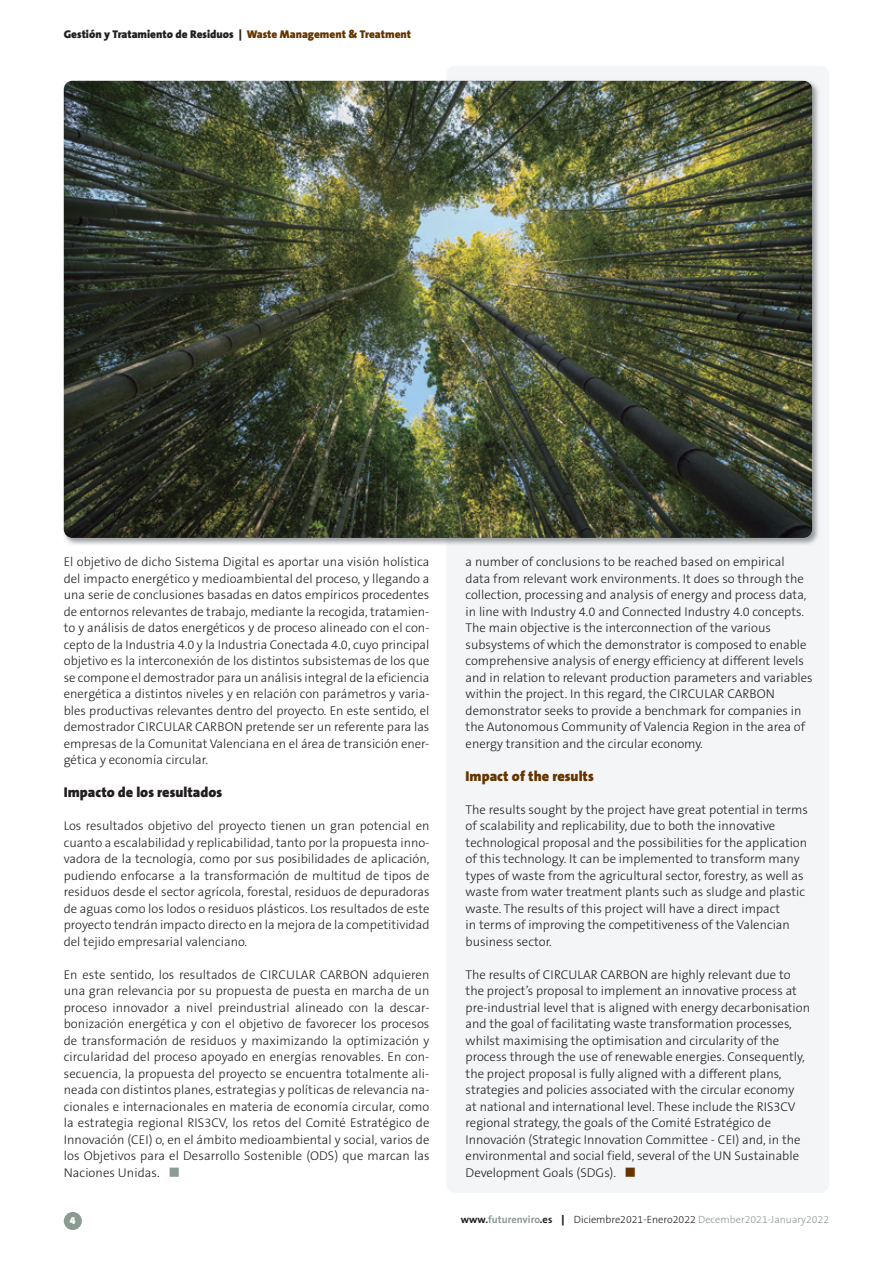
<style>
.page{position:relative;width:893px;height:1263px;background:#fff}
.page>*{position:absolute;margin:0;border:0;box-sizing:border-box;transform-origin:0 0}
.t1{font:900 14.25px "The Sans B9";color:#231f20}
.t2{font:900 14.25px "The Sans B9";color:#653500}
.t3{font:300 12.75px/16.5px "The Sans B3";color:#231f20;text-align:justify}
.t4{font:900 11.25px "The Sans B9";color:#231f20}
.t5{font:300 10.5px "The Sans B3";color:#8b9b92}
.t6{font:900 10.5px "The Sans B9";color:#fff}
.s1{color:#653500}
.s2{color:#8b9b92}
.s3{font-family:"The Sans B7";font-weight:700;color:#231f20}
.s4{font-family:"The Sans B7";font-weight:700}
.s5{font-family:"The Sans B9";font-weight:900;color:#231f20}
.s6{color:#231f20}
</style>
<div class="page">
<div style="left:64px;top:1212px;width:18px;height:18px;background:#8b9b92;border-radius:50%"></div>
<div style="left:446px;top:66px;width:383px;height:1127px;background:#f3f5f7;border-radius:9px"></div>
<img style="left:63px;top:80px;width:755px;height:465px">
<img style="left:64px;top:81px;width:748px;height:457px">
<p class="t4" style="left:64px;top:28px;width:349px">Gestión y Tratamiento de Residuos | <span class="s1">Waste Management &amp; Treatment</span></p>
<p class="t3" style="left:64px;top:554px;width:367px">El objetivo de dicho Sistema Digital es aportar una visión holística del impacto energético y medioambiental del proceso, y llegando a una serie de conclusiones basadas en datos empíricos procedentes de entornos relevantes de trabajo, mediante la recogida, tratamien&shy;to y análisis de datos energéticos y de proceso alineado con el con&shy;cepto de la Industria 4.0 y la Industria Conectada 4.0, cuyo principal objetivo es la interconexión de los distintos subsistemas de los que se compone el demostrador para un análisis integral de la eficiencia energética a distintos niveles y en relación con parámetros y varia&shy;bles productivas relevantes dentro del proyecto. En este sentido, el demostrador CIRCULAR CARBON pretende ser un referente para las empresas de la Comunitat Valenciana en el área de transición ener&shy;gética y economía circular.</p>
<p class="t1" style="left:64px;top:785px;width:160px">Impacto de los resultados</p>
<p class="t3" style="left:64px;top:818px;width:367px">Los resultados objetivo del proyecto tienen un gran potencial en cuanto a escalabilidad y replicabilidad, tanto por la propuesta inno&shy;vadora de la tecnología, como por sus posibilidades de aplicación, pudiendo enfocarse a la transformación de multitud de tipos de residuos desde el sector agrícola, forestal, residuos de depuradoras de aguas como los lodos o residuos plásticos. Los resultados de este proyecto tendrán impacto directo en la mejora de la competitividad del tejido empresarial valenciano.</p>
<p class="t3" style="left:64px;top:967px;width:367px">En este sentido, los resultados de CIRCULAR CARBON adquieren una gran relevancia por su propuesta de puesta en marcha de un proceso innovador a nivel preindustrial alineado con la descar&shy;bonización energética y con el objetivo de favorecer los procesos de transformación de residuos y maximizando la optimización y circularidad del proceso apoyado en energías renovables. En con&shy;secuencia, la propuesta del proyecto se encuentra totalmente ali&shy;neada con distintos planes, estrategias y políticas de relevancia na&shy;cionales e internacionales en materia de economía circular, como la estrategia regional RIS3CV, los retos del Comité Estratégico de Innovación (CEI) o, en el ámbito medioambiental y social, varios de los Objetivos para el Desarrollo Sostenible (ODS) que marcan las Naciones Unidas. <span class="s2">■</span></p>
<p class="t3" style="left:466px;top:554px;width:349px;text-align:left">a number of conclusions to be reached based on empirical<br>data from relevant work environments. It does so through the collection, processing and analysis of energy and process data, in line with Industry 4.0 and Connected Industry 4.0 concepts.<br>The main objective is the interconnection of the various subsystems of which the demonstrator is composed to enable comprehensive analysis of energy efficiency at different levels and in relation to relevant production parameters and variables within the project. In this regard, the CIRCULAR CARBON demonstrator seeks to provide a benchmark for companies in the Autonomous Community of Valencia Region in the area of energy transition and the circular economy.</p>
<p class="t2" style="left:466px;top:768px;width:130px">Impact of the results</p>
<p class="t3" style="left:466px;top:802px;width:344px;text-align:left">The results sought by the project have great potential in terms of scalability and replicability, due to both the innovative technological proposal and the possibilities for the application of this technology. It can be implemented to transform many types of waste from the agricultural sector, forestry, as well as waste from water treatment plants such as sludge and plastic waste. The results of this project will have a direct impact<br>in terms of improving the competitiveness of the Valencian business sector.</p>
<p class="t3" style="left:466px;top:967px;width:346px;text-align:left">The results of CIRCULAR CARBON are highly relevant due to the project’s proposal to implement an innovative process at pre-industrial level that is aligned with energy decarbonisation and the goal of facilitating waste transformation processes, whilst maximising the optimisation and circularity of the process through the use of renewable energies. Consequently, the project proposal is fully aligned with a different plans, strategies and policies associated with the circular economy<br>at national and international level. These include the RIS3CV regional strategy, the goals of the Comité Estratégico de Innovación (Strategic Innovation Committee - CEI) and, in the environmental and social field, several of the UN Sustainable Development Goals (SDGs). <span class="s1">■</span></p>
<p class="t6" style="left:70px;top:1215px;width:7px">4</p>
<p class="t5" style="left:461px;top:1214px;width:370px"><span class="s3">www.</span><span class="s4">futurenviro</span><span class="s3">.es</span> <span class="s5">|</span> <span class="s6">Diciembre2021-Enero2022</span> December2021-January2022</p>
</div>
